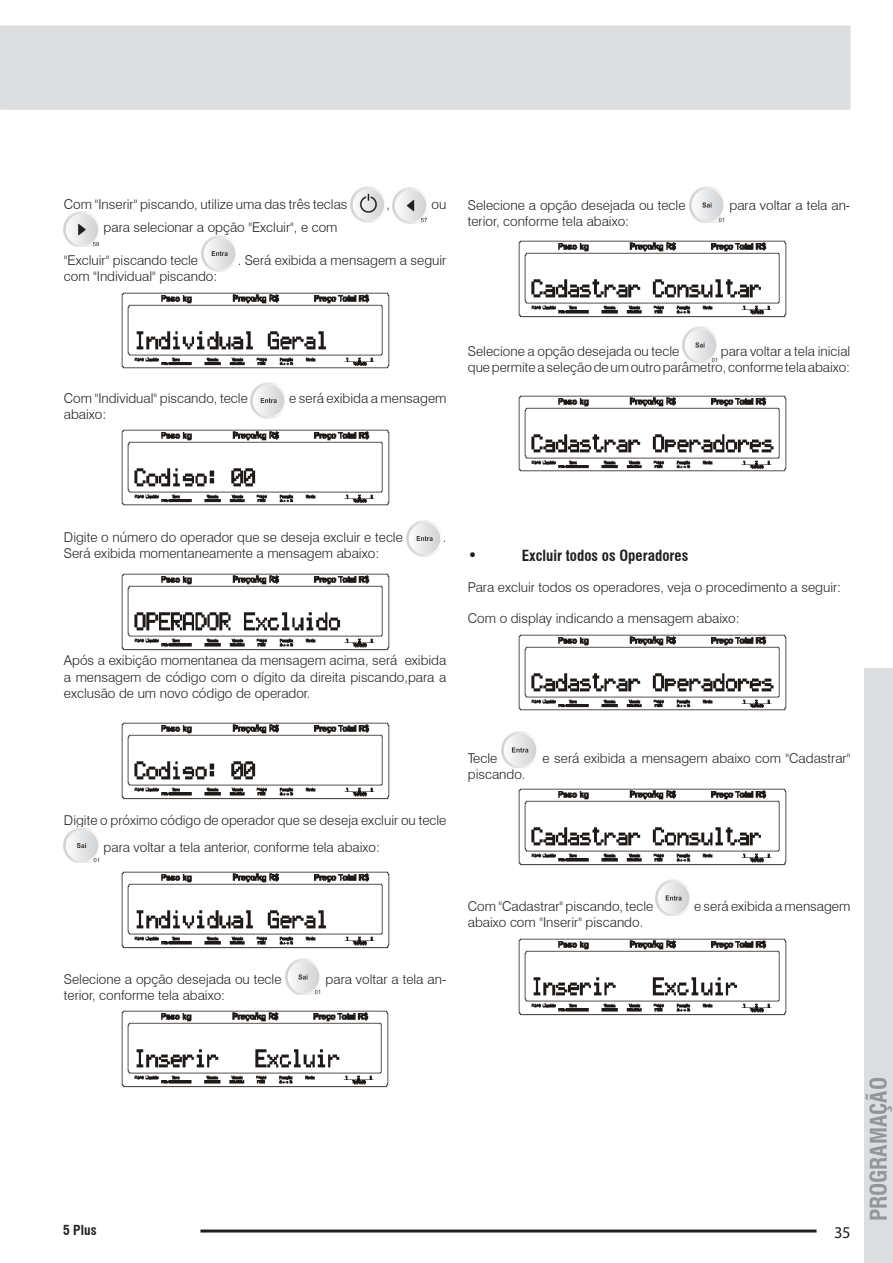
<style>
.page{position:relative;width:893px;height:1263px;background:#fff}
.page>*{position:absolute;margin:0;border:0;box-sizing:border-box;transform-origin:0 0}
.t1{font:700 condensed 22.5px "Swiss 721 BT";color:#939598}
.t2{font:16.5px "Myriad Pro";color:#231f20}
.t3{font:300 16.5px "Swiss 721 BT";color:#231f20}
.t4{font:700 condensed 15px "Swiss 721 BT";color:#231f20}
.t5{font:300 13.5px/16.2px "Swiss 721 BT";color:#231f20;text-align:justify}
.t6{font:700 condensed 13.5px "Swiss 721 BT";color:#231f20}
</style>
<div class="page">
<div style="left:0;top:25px;width:850px;height:85px;background:#dcdddf"></div>
<div style="left:864px;top:668px;width:29px;height:595px;background:#dcdddf"></div>
<hr style="left:200px;top:1229px;width:616px;height:3px;background:#231f20">
<img style="left:350px;top:186px;width:35px;height:36px">
<img style="left:393px;top:188px;width:35px;height:35px">
<img style="left:64px;top:211px;width:36px;height:36px">
<img style="left:202px;top:235px;width:34px;height:36px">
<img style="left:250px;top:382px;width:35px;height:36px">
<img style="left:407px;top:520px;width:34px;height:37px">
<img style="left:64px;top:827px;width:36px;height:36px">
<img style="left:285px;top:959px;width:36px;height:35px">
<img style="left:121px;top:292px;width:268px;height:77px">
<img style="left:121px;top:429px;width:268px;height:77px">
<img style="left:121px;top:574px;width:268px;height:76px">
<img style="left:121px;top:723px;width:268px;height:76px">
<img style="left:121px;top:871px;width:268px;height:77px">
<img style="left:121px;top:1010px;width:268px;height:77px">
<img style="left:689px;top:187px;width:36px;height:35px">
<img style="left:682px;top:327px;width:36px;height:35px">
<img style="left:502px;top:732px;width:35px;height:36px">
<img style="left:656px;top:880px;width:34px;height:36px">
<img style="left:519px;top:241px;width:268px;height:77px">
<img style="left:519px;top:395px;width:268px;height:77px">
<img style="left:519px;top:634px;width:268px;height:77px">
<img style="left:519px;top:789px;width:268px;height:76px">
<img style="left:519px;top:939px;width:267px;height:76px">
<p class="t5" style="left:64px;top:196px;width:285px">Com "Inserir" piscando, utilize uma das três teclas</p>
<p class="t5" style="left:386px;top:196px;width:5px">,</p>
<p class="t5" style="left:432px;top:196px;width:16px">ou</p>
<p class="t5" style="left:104px;top:219px;width:235px">para selecionar a opção "Excluir", e com</p>
<p class="t5" style="left:64px;top:252px;width:136px">"Excluir" piscando tecle</p>
<p class="t5" style="left:238px;top:252px;width:210px">. Será exibida a mensagem a seguir</p>
<p class="t5" style="left:64px;top:268px;width:155px">com "Individual" piscando:</p>
<p class="t5" style="left:468px;top:197px;width:219px">Selecione a opção desejada ou tecle</p>
<p class="t5" style="left:730px;top:197px;width:122px">para voltar a tela an-</p>
<p class="t5" style="left:468px;top:213px;width:163px">terior, conforme tela abaixo:</p>
<p class="t5" style="left:64px;top:390px;width:185px">Com "Individual" piscando, tecle</p>
<p class="t5" style="left:289px;top:390px;width:159px">e será exibida a mensagem</p>
<p class="t5" style="left:64px;top:406px;width:44px">abaixo:</p>
<p class="t5" style="left:468px;top:343px;width:213px">Selecione a opção desejada ou tecle</p>
<p class="t5" style="left:468px;top:343px;width:384px;text-align:right">para voltar a tela inicial<br>que permite a seleção de um outro parâmetro, conforme tela abaixo:</p>
<p class="t5" style="left:64px;top:529px;width:340px">Digite o número do operador que se deseja excluir e tecle</p>
<p class="t5" style="left:443px;top:529px;width:5px">.</p>
<p class="t5" style="left:64px;top:545px;width:317px">Será exibida momentaneamente a mensagem abaixo:</p>
<p class="t5" style="left:64px;top:652px;width:384px">Após a exibição momentanea da mensagem acima, será exibida a mensagem de código com o dígito da direita piscando,para a exclusão de um novo código de operador.</p>
<p class="t5" style="left:104px;top:806px;width:344px;line-height:27.6px;text-indent:-40px">Digite o próximo código de operador que se deseja excluir ou tecle para voltar a tela anterior, conforme tela abaixo:</p>
<p class="t5" style="left:64px;top:970px;width:219px">Selecione a opção desejada ou tecle</p>
<p class="t5" style="left:326px;top:970px;width:122px">para voltar a tela an-</p>
<p class="t5" style="left:64px;top:987px;width:163px">terior, conforme tela abaixo:</p>
<p class="t3" style="left:468px;top:545px;width:11px">•</p>
<p class="t4" style="left:522px;top:546px;width:168px">Excluir todos os Operadores</p>
<p class="t5" style="left:468px;top:579px;width:375px">Para excluir todos os operadores, veja o procedimento a seguir:</p>
<p class="t5" style="left:468px;top:610px;width:273px">Com o display indicando a mensagem abaixo:</p>
<p class="t5" style="left:468px;top:749px;width:31px">Tecle</p>
<p class="t5" style="left:543px;top:749px;width:309px">e será exibida a mensagem abaixo com "Cadastrar"</p>
<p class="t5" style="left:468px;top:766px;width:59px">piscando.</p>
<p class="t5" style="left:468px;top:897px;width:187px">Com "Cadastrar" piscando, tecle</p>
<p class="t5" style="left:694px;top:897px;width:158px">e será exibida a mensagem</p>
<p class="t5" style="left:468px;top:914px;width:177px">abaixo com "Inserir" piscando.</p>
<p class="t6" style="left:63px;top:1222px;width:35px">5 Plus</p>
<p class="t2" style="left:834px;top:1222px;width:18px">35</p>
<h1 class="t1" style="left:865px;top:1221px;width:146px;rotate:-90deg">PROGRAMAÇÃO</h1>
</div>
